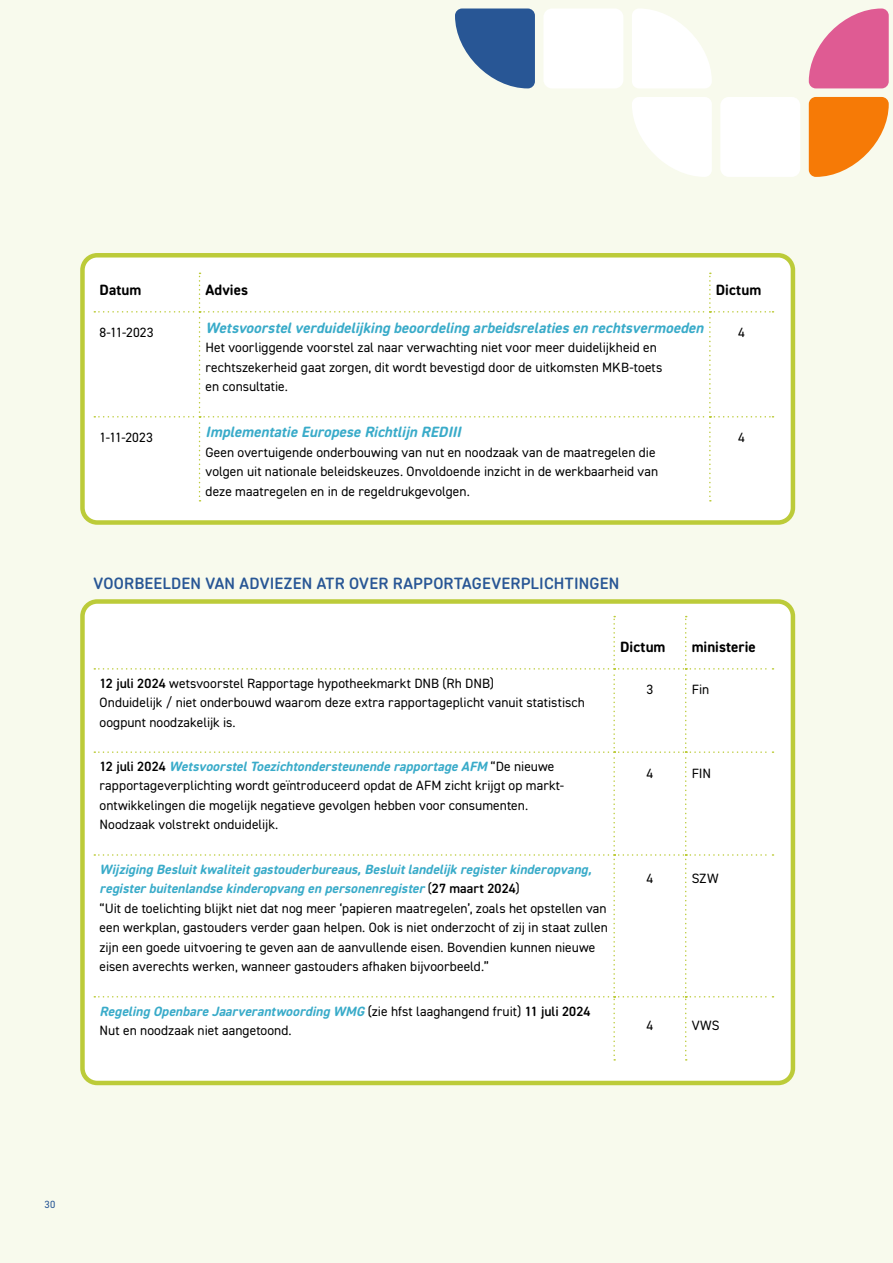
<style>
.page{position:relative;width:893px;height:1263px;background:#f8faed}
.page>*{position:absolute;margin:0;border:0;box-sizing:border-box;transform-origin:0 0}
.t1{font:16.5px "DIN2014 Rounded VF";letter-spacing:.01em;color:#285695}
.t2{font:italic 15px "DIN2014 Rounded VF";color:#39abc9}
.t3{font:15px "DIN2014 Rounded VF";letter-spacing:.005em;color:#000}
.t4{font:13.5px/19.5px "DIN2014 Rounded VF";letter-spacing:.005em;color:#000}
.t5{font:10.5px "DIN2014 Rounded VF";color:#285695}
.s1{font-style:italic;color:#39abc9}
</style>
<div class="page">
<svg style="left:809px;top:97px;width:80px;height:80px;fill:#f67a06"></svg>
<svg style="left:809px;top:9px;width:80px;height:79px;fill:#df5b93"></svg>
<div style="left:632px;top:9px;width:80px;height:79px;background:linear-gradient(to right,#fff,#fbfcf6);border-radius:7px"></div>
<svg style="left:455px;top:9px;width:80px;height:79px;fill:#285695"></svg>
<div style="left:632px;top:97px;width:80px;height:80px;background:linear-gradient(to right,#fbfcf6,#fff);border-radius:7px"></div>
<div style="left:720px;top:97px;width:80px;height:80px;background:#fff;border-radius:9px"></div>
<div style="left:543px;top:9px;width:80px;height:79px;background:#fff;border-radius:9px"></div>
<div style="left:82px;top:255px;width:711px;height:267px;background:#fff;border-radius:15px"></div>
<div style="left:80px;top:253px;width:715px;height:272px;border:4px solid #bccb39;border-radius:15px"></div>
<div style="left:82px;top:601px;width:711px;height:482px;background:#fff;border-radius:15px"></div>
<div style="left:80px;top:599px;width:715px;height:486px;border:4px solid #bccb39;border-radius:15px"></div>
<svg style="left:94px;top:273px;width:679px;height:228px"></svg>
<svg style="left:94px;top:616px;width:679px;height:444px"></svg>
<p class="t3" style="left:100px;top:280px;width:43px">Datum</p>
<p class="t3" style="left:206px;top:280px;width:44px">Advies</p>
<p class="t3" style="left:716px;top:280px;width:47px">Dictum</p>
<p class="t4" style="left:100px;top:322px;width:56px">8-11-2023</p>
<p class="t2" style="left:206px;top:318px;width:503px">Wetsvoorstelverduidelijking beoordeling arbeidsrelatiesen rechtsvermoeden</p>
<p class="t4" style="left:206px;top:338px;width:458px">Het voorliggende voorstel zal naar verwachting niet voor meer duidelijkheid en rechtszekerheid gaat zorgen, dit wordt bevestigd door de uitkomsten MKB-toets en consultatie.</p>
<p class="t4" style="left:738px;top:322px;width:8px">4</p>
<p class="t4" style="left:100px;top:427px;width:55px">1-11-2023</p>
<p class="t2" style="left:206px;top:422px;width:261px">Implementatie Europese Richtlijn REDIII</p>
<p class="t4" style="left:206px;top:442px;width:454px">Geen overtuigende onderbouwing van nut en noodzaak van de maatregelen die volgen uit nationale beleidskeuzes. Onvoldoende inzicht in de werkbaarheid van deze maatregelen en in de regeldrukgevolgen.</p>
<p class="t1" style="left:94px;top:573px;width:527px">VOORBEELDEN VAN ADVIEZEN ATR OVER RAPPORTAGEVERPLICHTINGEN</p>
<p class="t4" style="left:738px;top:427px;width:8px">4</p>
<p class="t3" style="left:620px;top:637px;width:47px">Dictum</p>
<p class="t3" style="left:692px;top:637px;width:66px">ministerie</p>
<p class="t4" style="left:100px;top:673px;width:487px">12 juli 2024 wetsvoorstel Rapportage hypotheekmarkt DNB (Rh DNB)<br>Onduidelijk / niet onderbouwd waarom deze extra rapportageplicht vanuit statistisch oogpunt noodzakelijk is.</p>
<p class="t4" style="left:647px;top:679px;width:8px">3</p>
<p class="t4" style="left:692px;top:679px;width:19px">Fin</p>
<p class="t4" style="left:100px;top:756px;width:466px">1 2 j u l i 2 0 2 4 <span class="s1">WetsvoorstelToezichtondersteunende rapportage AFM</span> “ D e n i e u w e rapportageverplichting wordt geïntroduceerd opdat de AFM zicht krijgt op markt&shy;ontwikkelingen die mogelijk negatieve gevolgen hebben voor consumenten.<br>Noodzaak volstrekt onduidelijk.</p>
<p class="t4" style="left:647px;top:763px;width:8px">4</p>
<p class="t4" style="left:692px;top:763px;width:21px">FIN</p>
<p class="t4" style="left:100px;top:859px;width:510px"><span class="s1">Wijziging Besluitkwaliteitgastouderbureaus,Besluitlandelijk registerkinderopvang, registerbuitenlandse kinderopvang en personenregister</span>( 2 7 m a a r t 2 0 2 4 )<br>“Uit de toelichting blijkt niet dat nog meer ‘papieren maatregelen’, zoals het opstellen van een werkplan, gastouders verder gaan helpen. Ook is niet onderzocht of zij in staat zullen zijn een goede uitvoering te geven aan de aanvullende eisen. Bovendien kunnen nieuwe eisen averechts werken, wanneer gastouders afhaken bijvoorbeeld.”</p>
<p class="t4" style="left:647px;top:868px;width:8px">4</p>
<p class="t4" style="left:692px;top:868px;width:28px">SZW</p>
<p class="t4" style="left:100px;top:1001px;width:493px"><span class="s1">Regeling Openbare Jaarverantwoording WMG</span> ( z i e h f s t l a a g h a n g e n d f r u i t ) 1 1 j u l i 2 0 2 4<br>Nut en noodzaak niet aangetoond.</p>
<p class="t4" style="left:647px;top:1015px;width:8px">4</p>
<p class="t4" style="left:692px;top:1015px;width:29px">VWS</p>
<p class="t5" style="left:45px;top:1198px;width:12px">30</p>
</div>
